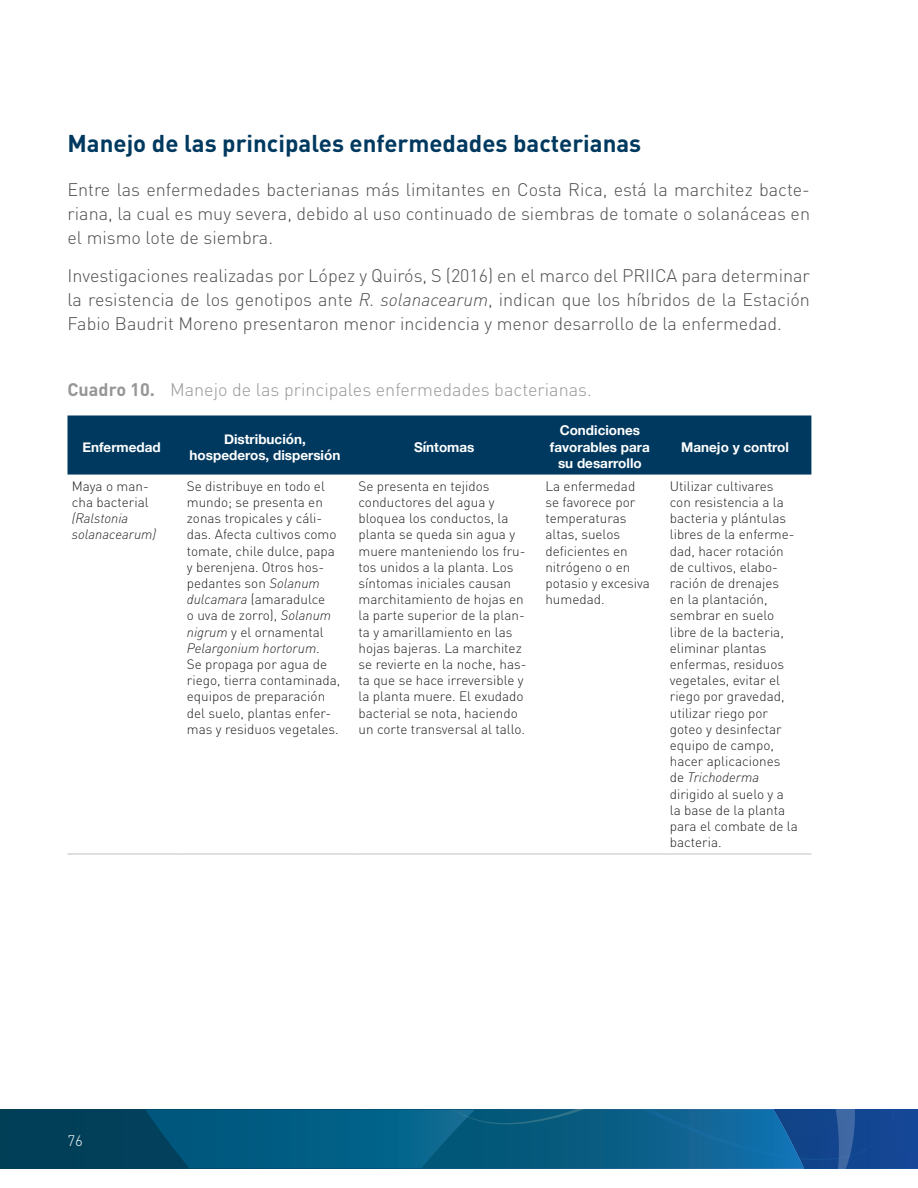
<style>
.page{position:relative;width:918px;height:1188px;background:#fff}
.page>*{position:absolute;margin:0;border:0;box-sizing:border-box;transform-origin:0 0}
.t1{font:700 24px "DIN Pro";color:#00395f}
.t2{font:300 18px/24px "DIN Pro";color:#4e4b4c;text-align:justify}
.t3{font:300 18px "DIN Pro";color:#969698}
.t4{font:300 15px "DIN Pro";color:#fff}
.t5{font:300 13.5px/16.2px "DIN Pro";color:#241f1f}
.t6{font:700 13.5px/16.2px "Helvetica Neue";color:#fff;text-align:center}
.t7{font:italic 300 13.5px/16.2px "DIN Pro";color:#241f1f}
.s1{font-style:italic}
.s2{font-weight:700}
</style>
<div class="page">
<div style="left:0;top:1110px;width:918px;height:59px;background:#013f59"></div>
<svg style="left:146px;top:1110px;width:772px;height:59px;background:#095b88"></svg>
<div style="left:68px;top:415px;width:743px;height:60px;background:#00395f"></div>
<hr style="left:68px;top:854px;width:115px;height:1px;background:#c0bfc1">
<hr style="left:183px;top:854px;width:171px;height:1px;background:#c0bfc1">
<hr style="left:354px;top:854px;width:187px;height:1px;background:#c0bfc1">
<hr style="left:541px;top:854px;width:125px;height:1px;background:#c0bfc1">
<hr style="left:666px;top:854px;width:145px;height:1px;background:#c0bfc1">
<h1 class="t1" style="left:68px;top:123px;width:575px">Manejo de las principales enfermedades bacterianas</h1>
<h2 class="t2" style="left:68px;top:176px;width:744px">Entre las enfermedades bacterianas más limitantes en Costa Rica, está la marchitez bacte&shy;riana, la cual es muy severa, debido al uso continuado de siembras de tomate o solanáceas en el mismo lote de siembra.</h2>
<p class="t2" style="left:68px;top:262px;width:744px">Investigaciones realizadas por López y Quirós, S (2016) en el marco del PRIICA para determinar la resistencia de los genotipos ante <span class="s1">R. solanacearum</span>, indican que los híbridos de la Estación Fabio Baudrit Moreno presentaron menor incidencia y menor desarrollo de la enfermedad.</p>
<h2 class="t3" style="left:68px;top:376px;width:526px"><span class="s2">Cuadro 10.</span> Manejo de las principales enfermedades bacterianas.</h2>
<p class="t6" style="left:82px;top:439px;width:80px">Enfermedad</p>
<p class="t6" style="left:190px;top:431px;width:152px">Distribución, hospederos, dispersión</p>
<p class="t6" style="left:414px;top:439px;width:62px">Síntomas</p>
<p class="t6" style="left:550px;top:423px;width:101px">Condiciones favorables para su desarrollo</p>
<p class="t6" style="left:681px;top:439px;width:109px">Manejo y control</p>
<p class="t5" style="left:72px;top:477px;width:79px">Maya o man&shy;cha bacterial</p>
<p class="t7" style="left:72px;top:509px;width:86px">(Ralstonia solanacearum)</p>
<p class="t5" style="left:187px;top:477px;width:155px">Se distribuye en todo el mundo; se presenta en zonas tropicales y cáli&shy;das. Afecta cultivos como tomate, chile dulce, papa y berenjena. Otros hos&shy;pedantes son <span class="s1">Solanum dulcamara</span> (amaradulce<br>o uva de zorro), <span class="s1">Solanum nigrum</span> y el ornamental<br><span class="s1">Pelargonium hortorum</span>.<br>Se propaga por agua de riego, tierra contaminada, equipos de preparación del suelo, plantas enfer&shy;mas y residuos vegetales.</p>
<p class="t5" style="left:359px;top:477px;width:170px">Se presenta en tejidos conductores del agua y bloquea los conductos, la planta se queda sin agua y muere manteniendo los fru&shy;tos unidos a la planta. Los síntomas iniciales causan marchitamiento de hojas en la parte superior de la plan&shy;ta y amarillamiento en las hojas bajeras. La marchitez se revierte en la noche, has&shy;ta que se hace irreversible y la planta muere. El exudado bacterial se nota, haciendo un corte transversal al tallo.</p>
<p class="t5" style="left:545px;top:477px;width:106px">La enfermedad se favorece por temperaturas altas, suelos deficientes en nitrógeno o en potasio y excesiva humedad.</p>
<p class="t5" style="left:670px;top:477px;width:129px">Utilizar cultivares con resistencia a la bacteria y plántulas libres de la enferme&shy;dad, hacer rotación de cultivos, elabo&shy;ración de drenajes<br>en la plantación, sembrar en suelo libre de la bacteria, eliminar plantas enfermas, residuos vegetales, evitar el riego por gravedad, utilizar riego por goteo y desinfectar equipo de campo, hacer aplicaciones de <span class="s1">Trichoderma </span>dirigido al suelo y a la base de la planta para el combate de la bacteria.</p>
<p class="t4" style="left:68px;top:1129px;width:17px">76</p>
</div>
